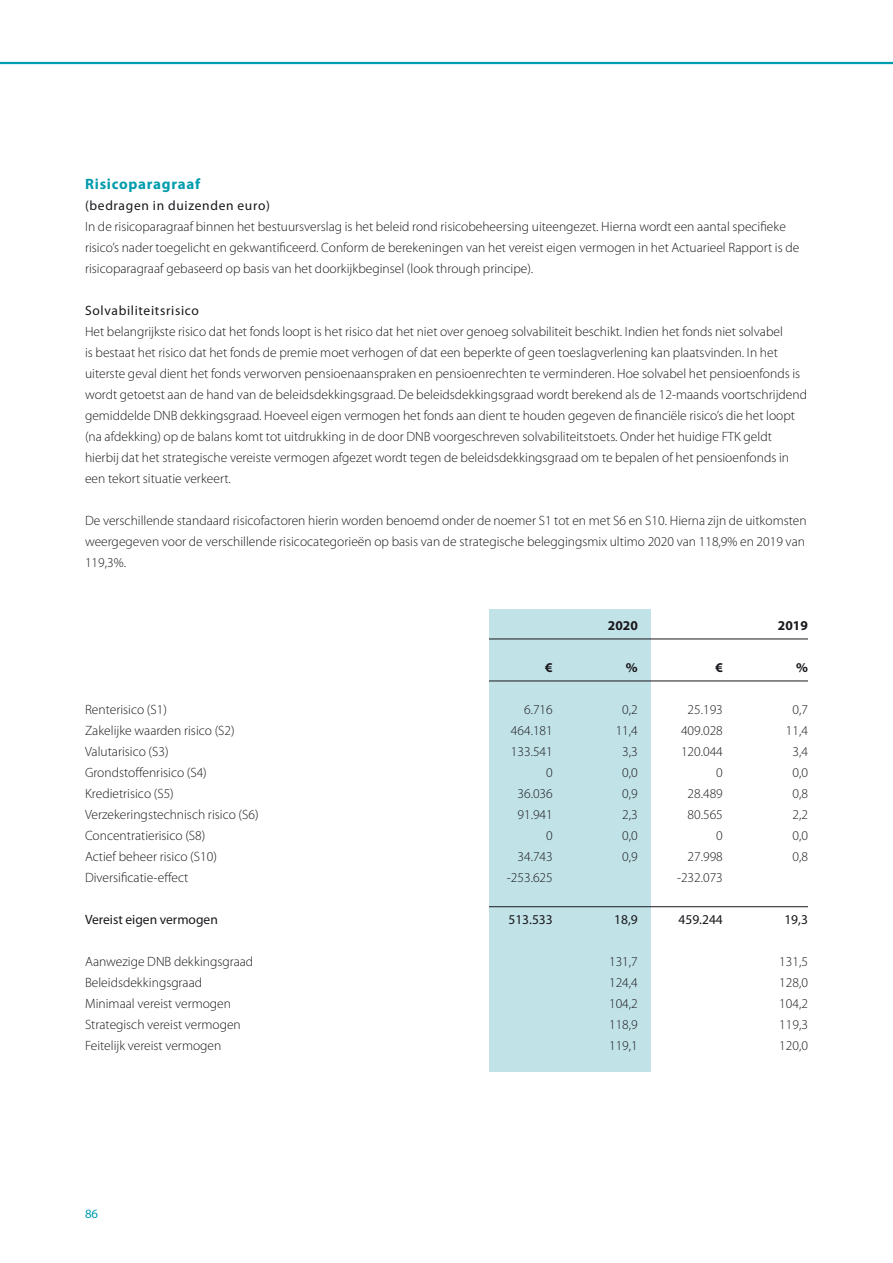
<style>
.page{position:relative;width:893px;height:1263px;background:#fff}
.page>*{position:absolute;margin:0;border:0;box-sizing:border-box;transform-origin:0 0}
.t1{font:700 15px "Myriad Pro";letter-spacing:.05em;color:#009caf}
.t2{font:300 13.5px/21px "Myriad Pro";color:#1a171c}
.t3{font:13.5px "Myriad Pro";letter-spacing:.045em;color:#1a171c}
.t4{font:13.5px "Myriad Pro";color:#1a171c}
.t5{font:700 13.5px "Myriad Pro";color:#1a171c}
.t6{font:12.75px "Myriad Pro";color:#009caf}
</style>
<div class="page">
<hr style="left:0;top:62px;width:893px;height:2px;background:#009caf">
<div style="left:489px;top:609px;width:162px;height:462px;background:#c1e3e8"></div>
<hr style="left:489px;top:639px;width:319px;height:1px;background:#1a171c">
<hr style="left:489px;top:681px;width:319px;height:1px;background:#1a171c">
<hr style="left:489px;top:906px;width:319px;height:1px;background:#1a171c">
<p class="t1" style="left:85px;top:174px;width:117px">Risicoparagraaf</p>
<p class="t3" style="left:85px;top:197px;width:186px">(bedragen in duizenden euro)</p>
<p class="t2" style="left:85px;top:216px;width:716px">In de risicoparagraaf binnen het bestuursverslag is het beleid rond risicobeheersing uiteengezet. Hierna wordt een aantal specifieke risico’s nader toegelicht en gekwantificeerd. Conform de berekeningen van het vereist eigen vermogen in het Actuarieel Rapport is de risicoparagraaf gebaseerd op basis van het doorkijkbeginsel (look through principe).</p>
<p class="t3" style="left:85px;top:302px;width:115px">Solvabiliteitsrisico</p>
<p class="t2" style="left:85px;top:321px;width:723px">Het belangrijkste risico dat het fonds loopt is het risico dat het niet over genoeg solvabiliteit beschikt. Indien het fonds niet solvabel<br>is bestaat het risico dat het fonds de premie moet verhogen of dat een beperkte of geen toeslagverlening kan plaatsvinden. In het uiterste geval dient het fonds verworven pensioenaanspraken en pensioenrechten te verminderen. Hoe solvabel het pensioenfonds is wordt getoetst aan de hand van de beleidsdekkingsgraad. De beleidsdekkingsgraad wordt berekend als de 12-maands voortschrijdend gemiddelde DNB dekkingsgraad. Hoeveel eigen vermogen het fonds aan dient te houden gegeven de financiële risico’s die het loopt (na afdekking) op de balans komt tot uitdrukking in de door DNB voorgeschreven solvabiliteitstoets. Onder het huidige FTK geldt hierbij dat het strategische vereiste vermogen afgezet wordt tegen de beleidsdekkingsgraad om te bepalen of het pensioenfonds in een tekort situatie verkeert.</p>
<p class="t2" style="left:85px;top:510px;width:723px;text-align:justify">De verschillende standaard risicofactoren hierin worden benoemd onder de noemer S1 tot en met S6 en S10. Hierna zijn de uitkomsten weergegeven voor de verschillende risicocategorieën op basis van de strategische beleggingsmix ultimo 2020 van 118,9% en 2019 van 119,3%.</p>
<p class="t5" style="left:608px;top:617px;width:31px">2020</p>
<p class="t5" style="left:778px;top:617px;width:31px">2019</p>
<p class="t5" style="left:545px;top:659px;width:9px">€</p>
<p class="t5" style="left:626px;top:659px;width:13px">%</p>
<p class="t5" style="left:715px;top:659px;width:9px">€</p>
<p class="t5" style="left:796px;top:659px;width:13px">%</p>
<p class="t2" style="left:85px;top:699px;width:83px">Renterisico (S1)</p>
<p class="t2" style="left:524px;top:699px;width:30px">6.716</p>
<p class="t2" style="left:622px;top:699px;width:17px">0,2</p>
<p class="t2" style="left:688px;top:699px;width:37px">25.193</p>
<p class="t2" style="left:792px;top:699px;width:17px">0,7</p>
<p class="t2" style="left:85px;top:720px;width:151px">Zakelijke waarden risico (S2)</p>
<p class="t2" style="left:511px;top:720px;width:43px">464.181</p>
<p class="t2" style="left:616px;top:720px;width:24px">11,4</p>
<p class="t2" style="left:681px;top:720px;width:43px">409.028</p>
<p class="t2" style="left:786px;top:720px;width:24px">11,4</p>
<p class="t2" style="left:85px;top:741px;width:85px">Valutarisico (S3)</p>
<p class="t2" style="left:511px;top:741px;width:43px">133.541</p>
<p class="t2" style="left:622px;top:741px;width:17px">3,3</p>
<p class="t2" style="left:681px;top:741px;width:43px">120.044</p>
<p class="t2" style="left:792px;top:741px;width:17px">3,4</p>
<p class="t2" style="left:85px;top:762px;width:123px">Grondstoffenrisico (S4)</p>
<p class="t2" style="left:546px;top:762px;width:8px">0</p>
<p class="t2" style="left:622px;top:762px;width:17px">0,0</p>
<p class="t2" style="left:716px;top:762px;width:8px">0</p>
<p class="t2" style="left:792px;top:762px;width:17px">0,0</p>
<p class="t2" style="left:85px;top:783px;width:90px">Kredietrisico (S5)</p>
<p class="t2" style="left:517px;top:783px;width:37px">36.036</p>
<p class="t2" style="left:622px;top:783px;width:17px">0,9</p>
<p class="t2" style="left:688px;top:783px;width:37px">28.489</p>
<p class="t2" style="left:792px;top:783px;width:17px">0,8</p>
<p class="t2" style="left:85px;top:804px;width:175px">Verzekeringstechnisch risico (S6)</p>
<p class="t2" style="left:517px;top:804px;width:37px">91.941</p>
<p class="t2" style="left:622px;top:804px;width:17px">2,3</p>
<p class="t2" style="left:688px;top:804px;width:37px">80.565</p>
<p class="t2" style="left:792px;top:804px;width:17px">2,2</p>
<p class="t2" style="left:85px;top:825px;width:122px">Concentratierisico (S8)</p>
<p class="t2" style="left:546px;top:825px;width:8px">0</p>
<p class="t2" style="left:622px;top:825px;width:17px">0,0</p>
<p class="t2" style="left:716px;top:825px;width:8px">0</p>
<p class="t2" style="left:792px;top:825px;width:17px">0,0</p>
<p class="t2" style="left:85px;top:846px;width:133px">Actief beheer risico (S10)</p>
<p class="t2" style="left:517px;top:846px;width:37px">34.743</p>
<p class="t2" style="left:622px;top:846px;width:17px">0,9</p>
<p class="t2" style="left:688px;top:846px;width:37px">27.998</p>
<p class="t2" style="left:792px;top:846px;width:17px">0,8</p>
<p class="t2" style="left:85px;top:867px;width:105px">Diversificatie-effect</p>
<p class="t2" style="left:507px;top:867px;width:47px">-253.625</p>
<p class="t2" style="left:677px;top:867px;width:47px">-232.073</p>
<p class="t4" style="left:85px;top:911px;width:134px">Vereist eigen vermogen</p>
<p class="t3" style="left:508px;top:911px;width:46px">513.533</p>
<p class="t3" style="left:614px;top:911px;width:25px">18,9</p>
<p class="t3" style="left:678px;top:911px;width:46px">459.244</p>
<p class="t3" style="left:784px;top:911px;width:25px">19,3</p>
<p class="t2" style="left:85px;top:951px;width:170px">Aanwezige DNB dekkingsgraad</p>
<p class="t2" style="left:609px;top:951px;width:30px">131,7</p>
<p class="t2" style="left:779px;top:951px;width:30px">131,5</p>
<p class="t2" style="left:85px;top:972px;width:119px">Beleidsdekkingsgraad</p>
<p class="t2" style="left:609px;top:972px;width:30px">124,4</p>
<p class="t2" style="left:779px;top:972px;width:30px">128,0</p>
<p class="t2" style="left:85px;top:993px;width:148px">Minimaal vereist vermogen</p>
<p class="t2" style="left:609px;top:993px;width:30px">104,2</p>
<p class="t2" style="left:779px;top:993px;width:30px">104,2</p>
<p class="t2" style="left:85px;top:1014px;width:157px">Strategisch vereist vermogen</p>
<p class="t2" style="left:609px;top:1014px;width:30px">118,9</p>
<p class="t2" style="left:779px;top:1014px;width:30px">119,3</p>
<p class="t2" style="left:85px;top:1035px;width:138px">Feitelijk vereist vermogen</p>
<p class="t2" style="left:609px;top:1035px;width:30px">119,1</p>
<p class="t2" style="left:779px;top:1035px;width:30px">120,0</p>
<p class="t6" style="left:85px;top:1206px;width:15px">86</p>
</div>
